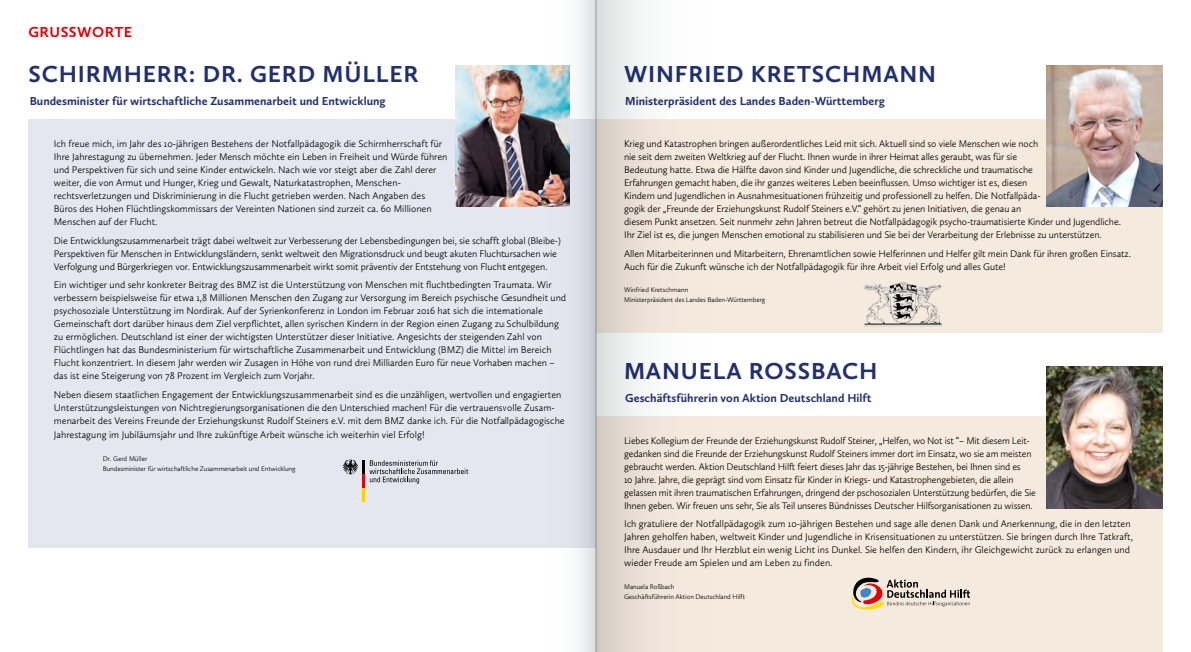
<style>
.page{position:relative;width:1191px;height:652px;background:#fff}
.page>*{position:absolute;margin:0;border:0;box-sizing:border-box;transform-origin:0 0}
.t1{font:700 24px "Calluna Sans";letter-spacing:.035em;color:#22306f}
.t2{font:700 15px "Calluna Sans";letter-spacing:.035em;color:#e60005}
.t3{font:700 12px "Calluna Sans";color:#22306f}
.t4{font:300 10px/13px "Calluna Sans";letter-spacing:-.01em;color:#000}
.t5{font:300 7px/10px "Calluna Sans";letter-spacing:-.01em;color:#000}
</style>
<div class="page">
<div style="left:596px;top:416px;width:566px;height:236px;background:#f5eade"></div>
<div style="left:596px;top:120px;width:566px;height:213px;background:#f5eade"></div>
<div style="left:28px;top:120px;width:567px;height:428px;background:#e4e7ef"></div>
<img style="left:863px;top:282px;width:79px;height:45px">
<svg style="left:342px;top:460px;width:126px;height:41px"></svg>
<svg style="left:851px;top:577px;width:119px;height:33px"></svg>
<img style="left:455px;top:65px;width:49px;height:142px">
<img style="left:1046px;top:65px;width:116px;height:142px">
<img style="left:1046px;top:367px;width:116px;height:141px">
<svg style="left:504px;top:0;width:91px;height:652px"></svg>
<svg style="left:595px;top:0;width:230px;height:652px"></svg>
<h2 class="t2" style="left:28px;top:22px;width:105px">GRUSSWORTE</h2>
<h1 class="t1" style="left:29px;top:59px;width:391px">SCHIRMHERR: DR. GERD MÜLLER</h1>
<p class="t3" style="left:30px;top:94px;width:357px">Bundesminister für wirtschaftliche Zusammenarbeit und Entwicklung</p>
<p class="t4" style="left:54px;top:137px;width:395px">Ich freue mich, im Jahr des 10-jährigen Bestehens der Notfallpädagogik die Schirmherrschaft für Ihre Jahrestagung zu übernehmen. Jeder Mensch möchte ein Leben in Freiheit und Würde führen und Perspektiven für sich und seine Kinder entwickeln. Nach wie vor steigt aber die Zahl derer weiter, die von Armut und Hunger, Krieg und Gewalt, Naturkatastrophen, Menschen&shy;rechtsverletzungen und Diskriminierung in die Flucht getrieben werden. Nach Angaben des Büros des Hohen Flüchtlingskommissars der Vereinten Nationen sind zurzeit ca. 60 Millionen Menschen auf der Flucht.</p>
<p class="t4" style="left:54px;top:234px;width:508px">Die Entwicklungszusammenarbeit trägt dabei weltweit zur Verbesserung der Lebensbedingungen bei, sie schafft global (Bleibe-)<br>Perspektiven für Menschen in Entwicklungsländern, senkt weltweit den Migrationsdruck und beugt akuten Fluchtursachen wie<br>Verfolgung und Bürgerkriegen vor. Entwicklungszusammenarbeit wirkt somit präventiv der Entstehung von Flucht entgegen.</p>
<p class="t4" style="left:54px;top:278px;width:514px">Ein wichtiger und sehr konkreter Beitrag des BMZ ist die Unterstützung von Menschen mit fluchtbedingten Traumata. Wir verbessern beispielsweise für etwa 1,8 Millionen Menschen den Zugang zur Versorgung im Bereich psychische Gesundheit und psychosoziale Unterstützung im Nordirak. Auf der Syrienkonferenz in London im Februar 2016 hat sich die internationale Gemeinschaft dort darüber hinaus dem Ziel verpflichtet, allen syrischen Kindern in der Region einen Zugang zu Schulbildung zu ermöglichen. Deutschland ist einer der wichtigsten Unterstützer dieser Initiative. Angesichts der steigenden Zahl von Flüchtlingen hat das Bundesministerium für wirtschaftliche Zusammenarbeit und Entwicklung (BMZ) die Mittel im Bereich Flucht konzentriert. In diesem Jahr werden wir Zusagen in Höhe von rund drei Milliarden Euro für neue Vorhaben machen – das ist eine Steigerung von 78 Prozent im Vergleich zum Vorjahr.</p>
<p class="t4" style="left:54px;top:388px;width:512px">Neben diesem staatlichen Engagement der Entwicklungszusammenarbeit sind es die unzähligen, wertvollen und engagierten<br>Unterstützungsleistungen von Nichtregierungsorganisationen die den Unterschied machen! Für die vertrauensvolle Zusam&shy;menarbeit des Vereins Freunde der Erziehungskunst Rudolf Steiners e.V. mit dem BMZ danke ich. Für die Notfallpädagogische</p>
<p class="t4" style="left:54px;top:428px;width:372px">Jahrestagung im Jubiläumsjahr und Ihre zukünftige Arbeit wünsche ich weiterhin viel Erfolg!</p>
<p class="t5" style="left:103px;top:454px;width:194px">Dr. Gerd Müller<br>Bundesminister für wirtschaftliche Zusammenarbeit und Entwicklung</p>
<h1 class="t1" style="left:624px;top:59px;width:314px">WINFRIED KRETSCHMANN</h1>
<p class="t3" style="left:625px;top:94px;width:261px">Ministerpräsident des Landes Baden-Württemberg</p>
<p class="t4" style="left:624px;top:137px;width:498px">Krieg und Katastrophen bringen außerordentliches Leid mit sich. Aktuell sind so viele Menschen wie noch<br>nie seit dem zweiten Weltkrieg auf der Flucht. Ihnen wurde in ihrer Heimat alles geraubt, was für sie<br>Bedeutung hatte. Etwa die Hälfte davon sind Kinder und Jugendliche, die schreckliche und traumatische<br>Erfahrungen gemacht haben, die ihr ganzes weiteres Leben beeinflussen. Umso wichtiger ist es, diesen<br>Kindern und Jugendlichen in Ausnahmesituationen frühzeitig und professionell zu helfen. Die Notfallpäda-<br>gogik der „Freunde der Erziehungskunst Rudolf Steiners e.V.“ gehört zu jenen Initiativen, die genau an<br>diesem Punkt ansetzen. Seit nunmehr zehn Jahren betreut die Notfallpädagogik psycho-traumatisierte Kinder und Jugendliche.<br>Ihr Ziel ist es, die jungen Menschen emotional zu stabilisieren und Sie bei der Verarbeitung der Erlebnisse zu unterstützen.</p>
<p class="t4" style="left:624px;top:247px;width:508px">Allen Mitarbeiterinnen und Mitarbeitern, Ehrenamtlichen sowie Helferinnen und Helfer gilt mein Dank für ihren großen Einsatz.<br>Auch für die Zukunft wünsche ich der Notfallpädagogik für ihre Arbeit viel Erfolg und alles Gute!</p>
<p class="t5" style="left:624px;top:285px;width:143px">Winfried Kretschmann<br>Ministerpräsident des Landes Baden-Württemberg</p>
<h1 class="t1" style="left:624px;top:356px;width:255px">MANUELA ROSSBACH</h1>
<p class="t3" style="left:625px;top:390px;width:248px">Geschäftsführerin von Aktion Deutschland Hilft</p>
<p class="t4" style="left:624px;top:434px;width:413px">Liebes Kollegium der Freunde der Erziehungskunst Rudolf Steiner, „Helfen, wo Not ist “– Mit diesem Leit&shy;gedanken sind die Freunde der Erziehungskunst Rudolf Steiners immer dort im Einsatz, wo sie am meisten gebraucht werden. Aktion Deutschland Hilft feiert dieses Jahr das 15-jährige Bestehen, bei Ihnen sind es<br>10 Jahre. Jahre, die geprägt sind vom Einsatz für Kinder in Kriegs- und Katastrophengebieten, die allein gelassen mit ihren traumatischen Erfahrungen, dringend der pschosozialen Unterstützung bedürfen, die Sie Ihnen geben. Wir freuen uns sehr, Sie als Teil unseres Bündnisses Deutscher Hilfsorganisationen zu wissen.</p>
<p class="t4" style="left:624px;top:517px;width:510px">Ich gratuliere der Notfallpädagogik zum 10-jährigen Bestehen und sage alle denen Dank und Anerkennung, die in den letzten Jahren geholfen haben, weltweit Kinder und Jugendliche in Krisensituationen zu unterstützen. Sie bringen durch Ihre Tatkraft, Ihre Ausdauer und Ihr Herzblut ein wenig Licht ins Dunkel. Sie helfen den Kindern, ihr Gleichgewicht zurück zu erlangen und wieder Freude am Spielen und am Leben zu finden.</p>
<p class="t5" style="left:624px;top:582px;width:123px">Manuela Roßbach<br>Geschäftsführerin Aktion Deutschland Hilft</p>
</div>
